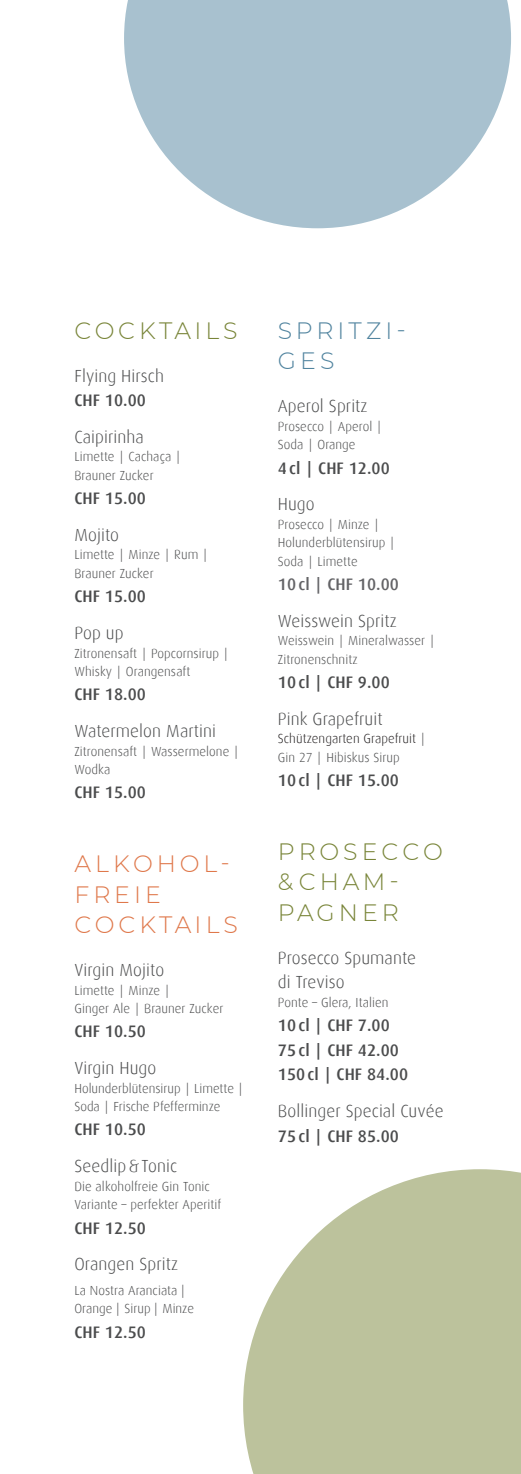
<style>
.page{position:relative;width:521px;height:1474px;background:#fff}
.page>*{position:absolute;margin:0;border:0;box-sizing:border-box;transform-origin:0 0}
.t1{font:300 23.62px/30.6px "Montserrat";letter-spacing:.16em;color:#798539}
.t2{font:300 23.62px/30.6px "Montserrat";letter-spacing:.16em;color:#df784b}
.t3{font:300 23.62px/30.6px "Montserrat";letter-spacing:.175em;color:#51849f}
.t4{font:300 17.5px/24.5px "Dax";letter-spacing:.005em;color:#4b4c4d}
.t5{font:500 16.62px/24.5px "Dax";letter-spacing:.005em;color:#4b4c4d}
.t6{font:500 16.62px "Dax";letter-spacing:.005em;color:#636366}
.t7{font:300 13.12px/18.4px "Dax";letter-spacing:.005em;color:#4b4c4d}
.t8{font:300 13.12px/18.4px "Dax";letter-spacing:.005em;color:#231f20}
.s1{color:#4b4c4d}
</style>
<div class="page">
<svg style="left:124px;top:0;width:387px;height:228px;fill:#a8c1cf"></svg>
<svg style="left:243px;top:1169px;width:278px;height:304px;background:#c5caaa"></svg>
<h1 class="t1" style="left:74px;top:314px;width:165px">COCKTAILS</h1>
<h2 class="t4" style="left:74px;top:363px;width:91px">Flying Hirsch</h2>
<p class="t5" style="left:74px;top:388px;width:73px">CHF 10.00</p>
<h2 class="t4" style="left:74px;top:425px;width:71px">Caipirinha</h2>
<p class="t7" style="left:74px;top:448px;width:107px">Limette | Cachaça |<br>Brauner Zucker</p>
<p class="t5" style="left:74px;top:486px;width:73px">CHF 15.00</p>
<h2 class="t4" style="left:74px;top:523px;width:46px">Mojito</h2>
<p class="t7" style="left:74px;top:546px;width:134px">Limette | Minze | Rum |<br>Brauner Zucker</p>
<p class="t5" style="left:74px;top:584px;width:73px">CHF 15.00</p>
<h2 class="t4" style="left:74px;top:621px;width:51px">Pop up</h2>
<p class="t7" style="left:74px;top:644px;width:155px">Zitronensaft | Popcornsirup |<br>Whisky | Orangensaft</p>
<p class="t5" style="left:74px;top:682px;width:73px">CHF 18.00</p>
<h2 class="t4" style="left:74px;top:719px;width:143px">Watermelon Martini</h2>
<p class="t7" style="left:74px;top:742px;width:165px">Zitronensaft | Wassermelone |<br>Wodka</p>
<p class="t5" style="left:74px;top:780px;width:73px">CHF 15.00</p>
<h1 class="t2" style="left:74px;top:847px;width:165px">ALKOHOL-<br>FREIE<br>COCKTAILS</h1>
<h2 class="t4" style="left:74px;top:958px;width:91px">Virgin Mojito</h2>
<p class="t7" style="left:74px;top:980px;width:150px">Limette | Minze |<br>Ginger Ale | Brauner Zucker</p>
<p class="t5" style="left:74px;top:1019px;width:73px">CHF 10.50</p>
<h2 class="t4" style="left:74px;top:1056px;width:83px">Virgin Hugo</h2>
<p class="t7" style="left:74px;top:1078px;width:169px">Holunderblütensirup | Limette |<br>Soda | Frische Pfefferminze</p>
<p class="t5" style="left:74px;top:1117px;width:73px">CHF 10.50</p>
<h2 class="t4" style="left:74px;top:1154px;width:104px">Seedlip&amp;Tonic</h2>
<p class="t7" style="left:74px;top:1176px;width:148px">Die alkoholfreie Gin Tonic<br>Variante – perfekter Aperitif</p>
<p class="t5" style="left:74px;top:1215px;width:73px">CHF 12.50</p>
<h2 class="t4" style="left:74px;top:1252px;width:105px">Orangen Spritz</h2>
<p class="t7" style="left:74px;top:1281px;width:121px">La Nostra Aranciata |<br>Orange | Sirup | Minze</p>
<p class="t5" style="left:74px;top:1319px;width:73px">CHF 12.50</p>
<h1 class="t3" style="left:278px;top:314px;width:130px">SPRITZI-<br>GES</h1>
<h2 class="t4" style="left:278px;top:394px;width:91px">Aperol Spritz</h2>
<p class="t7" style="left:278px;top:417px;width:104px">Prosecco | Aperol |<br>Soda | Orange</p>
<p class="t5" style="left:278px;top:456px;width:113px">4cl | CHF 12.00</p>
<h2 class="t4" style="left:278px;top:492px;width:38px">Hugo</h2>
<p class="t7" style="left:278px;top:515px;width:117px">Prosecco | Minze |<br>Holunderblütensirup |<br>Soda | Limette</p>
<p class="t6" style="left:278px;top:575px;width:123px">10cl | CHF 10.00</p>
<h2 class="t4" style="left:278px;top:608px;width:121px">Weisswein Spritz</h2>
<p class="t7" style="left:278px;top:631px;width:157px">Weisswein | Mineralwasser |<br>Zitronenschnitz</p>
<p class="t5" style="left:278px;top:670px;width:113px">10cl | CHF 9.00</p>
<h2 class="t4" style="left:278px;top:706px;width:106px">Pink Grapefruit</h2>
<p class="t8" style="left:278px;top:729px;width:148px">Schützengarten Grapefruit <span class="s1">|<br>Gin 27 | Hibiskus Sirup</span></p>
<p class="t5" style="left:278px;top:768px;width:123px">10cl | CHF 15.00</p>
<h1 class="t1" style="left:278px;top:835px;width:166px">PROSECCO &amp;CHAM-<br>PAGNER</h1>
<h2 class="t4" style="left:278px;top:945px;width:140px">Prosecco Spumante di Treviso</h2>
<p class="t7" style="left:278px;top:993px;width:112px">Ponte – Glera, Italien</p>
<p class="t5" style="left:278px;top:1013px;width:132px">10cl | CHF 7.00<br>75cl | CHF 42.00<br>150cl | CHF 84.00</p>
<h2 class="t4" style="left:278px;top:1098px;width:167px">Bollinger Special Cuvée</h2>
<p class="t5" style="left:278px;top:1123px;width:123px">75cl | CHF 85.00</p>
</div>
